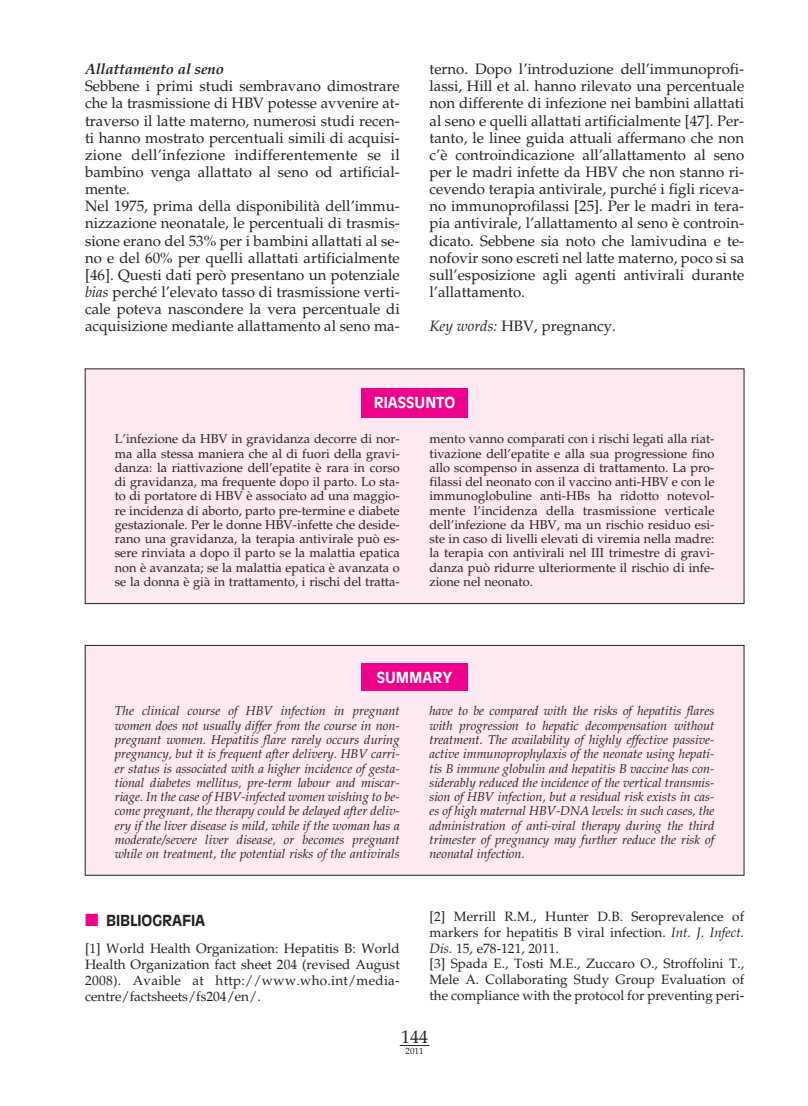
<style>
.page{position:relative;width:808px;height:1106px;background:#fff}
.page>*{position:absolute;margin:0;border:0;box-sizing:border-box;transform-origin:0 0}
.t1{font:18px "Palatino";color:#231f20}
.t2{font:15px/17.1px "Palatino";color:#231f20}
.t3{font:italic 700 15px "Palatino";letter-spacing:-.01em;color:#231f20}
.t4{font:700 15px "Antique Olive";color:#fff}
.t5{font:700 15px "Antique Olive";letter-spacing:-.005em;color:#231f20}
.t6{font:13.5px/15.8px "Palatino";color:#231f20;text-align:justify}
.t7{font:italic 12.75px/14.2px "Palatino";color:#231f20;text-align:justify}
.t8{font:12.75px/14.2px "Palatino";color:#231f20;text-align:justify}
.t9{font:9px "Palatino";color:#231f20}
.s1{font-style:italic}
.s2{color:#ed028c}
</style>
<div class="page">
<svg style="left:400px;top:1045px;width:29px;height:1px"></svg>
<div style="left:85px;top:369px;width:659px;height:234px;background:#fce9f1"></div>
<div style="left:362px;top:388px;width:106px;height:30px;background:#ed028c"></div>
<div style="left:85px;top:645px;width:659px;height:230px;background:#fce9f1"></div>
<div style="left:85px;top:645px;width:659px;height:230px;border:1px solid #231f20"></div>
<div style="left:362px;top:663px;width:106px;height:28px;background:#ed028c"></div>
<p class="t3" style="left:85px;top:63px;width:141px">Allattamento al seno</p>
<p class="t2" style="left:85px;top:79px;width:316px">Sebbene i primi studi sembravano dimostrare che la trasmissione di HBV potesse avvenire at&shy;traverso il latte materno, numerosi studi recen&shy;ti hanno mostrato percentuali simili di acquisi&shy;zione dell’infezione indifferentemente se il bambino venga allattato al seno od artificial&shy;mente.<br>Nel 1975, prima della disponibilità dell’immu&shy;nizzazione neonatale, le percentuali di trasmis&shy;sione erano del 53% per i bambini allattati al se&shy;no e del 60% per quelli allattati artificialmente [46]. Questi dati però presentano un potenziale <span class="s1">bias</span> perché l’elevato tasso di trasmissione verti&shy;cale poteva nascondere la vera percentuale di acquisizione mediante allattamento al seno ma-</p>
<p class="t2" style="left:429px;top:62px;width:316px;text-align:justify">terno. Dopo l’introduzione dell’immunoprofi&shy;lassi, Hill et al. hanno rilevato una percentuale non differente di infezione nei bambini allattati al seno e quelli allattati artificialmente [47]. Per&shy;tanto, le linee guida attuali affermano che non c’è controindicazione all’allattamento al seno per le madri infette da HBV che non stanno ri&shy;cevendo terapia antivirale, purché i figli riceva&shy;no immunoprofilassi [25]. Per le madri in tera&shy;pia antivirale, l’allattamento al seno è controin&shy;dicato. Sebbene sia noto che lamivudina e te&shy;nofovir sono escreti nel latte materno, poco si sa sull’esposizione agli agenti antivirali durante l’allattamento.</p>
<p class="t2" style="left:429px;top:319px;width:188px"><span class="s1">Key words:</span> HBV, pregnancy.</p>
<p class="t4" style="left:374px;top:397px;width:83px">RIASSUNTO</p>
<p class="t8" style="left:115px;top:433px;width:286px">L’infezione da HBV in gravidanza decorre di nor&shy;ma alla stessa maniera che al di fuori della gravi&shy;danza: la riattivazione dell’epatite è rara in corso di gravidanza, ma frequente dopo il parto. Lo sta&shy;to di portatore di HBV è associato ad una maggio&shy;re incidenza di aborto, parto pre-termine e diabete gestazionale. Per le donne HBV-infette che deside&shy;rano una gravidanza, la terapia antivirale può es&shy;sere rinviata a dopo il parto se la malattia epatica non è avanzata; se la malattia epatica è avanzata o se la donna è già in trattamento, i rischi del tratta-</p>
<p class="t8" style="left:429px;top:433px;width:286px">mento vanno comparati con i rischi legati alla riat&shy;tivazione dell’epatite e alla sua progressione fino allo scompenso in assenza di trattamento. La pro&shy;filassi del neonato con il vaccino anti-HBV e con le immunoglobuline anti-HBs ha ridotto notevol&shy;mente l’incidenza della trasmissione verticale dell’infezione da HBV, ma un rischio residuo esi&shy;ste in caso di livelli elevati di viremia nella madre: la terapia con antivirali nel III trimestre di gravi&shy;danza può ridurre ulteriormente il rischio di infe&shy;zione nel neonato.</p>
<p class="t4" style="left:377px;top:671px;width:77px">SUMMARY</p>
<p class="t7" style="left:115px;top:705px;width:286px">The clinical course of HBV infection in pregnant women does not usually differ from the course in non&shy;pregnant women. Hepatitis flare rarely occurs during pregnancy, but it is frequent after delivery. HBV carri&shy;er status is associated with a higher incidence of gesta&shy;tional diabetes mellitus, pre-term labour and miscar&shy;riage. In the case of HBV-infected women wishing to be&shy;come pregnant, the therapy could be delayed after deliv&shy;ery if the liver disease is mild, while if the woman has a moderate/severe liver disease, or becomes pregnant while on treatment, the potential risks of the antivirals</p>
<p class="t7" style="left:429px;top:705px;width:286px">have to be compared with the risks of hepatitis flares with progression to hepatic decompensation without treatment. The availability of highly effective passive&shy;active immunoprophylaxis of the neonate using hepati&shy;tis B immune globulin and hepatitis B vaccine has con&shy;siderably reduced the incidence of the vertical transmis&shy;sion of HBV infection, but a residual risk exists in cas&shy;es of high maternal HBV-DNA levels: in such cases, the administration of anti-viral therapy during the third trimester of pregnancy may further reduce the risk of neonatal infection.</p>
<p class="t5" style="left:85px;top:914px;width:122px"><span class="s2">■</span> BIBLIOGRAFIA</p>
<p class="t6" style="left:85px;top:942px;width:316px">[1] World Health Organization: Hepatitis B: World Health Organization fact sheet 204 (revised August 2008). Avaible at http://www.who.int/media&shy;centre/factsheets/fs204/en/.</p>
<p class="t6" style="left:429px;top:910px;width:316px;text-align:left">[2] Merrill R.M., Hunter D.B. Seroprevalence of markers for hepatitis B viral infection. <span class="s1">Int. J. Infect.<br>Dis.</span> 15, e78-121, 2011.<br>[3] Spada E., Tosti M.E., Zuccaro O., Stroffolini T., Mele A. Collaborating Study Group Evaluation of the compliance with the protocol for preventing peri-</p>
<p class="t1" style="left:401px;top:1030px;width:28px">144</p>
<p class="t9" style="left:406px;top:1047px;width:19px">2011</p>
</div>
